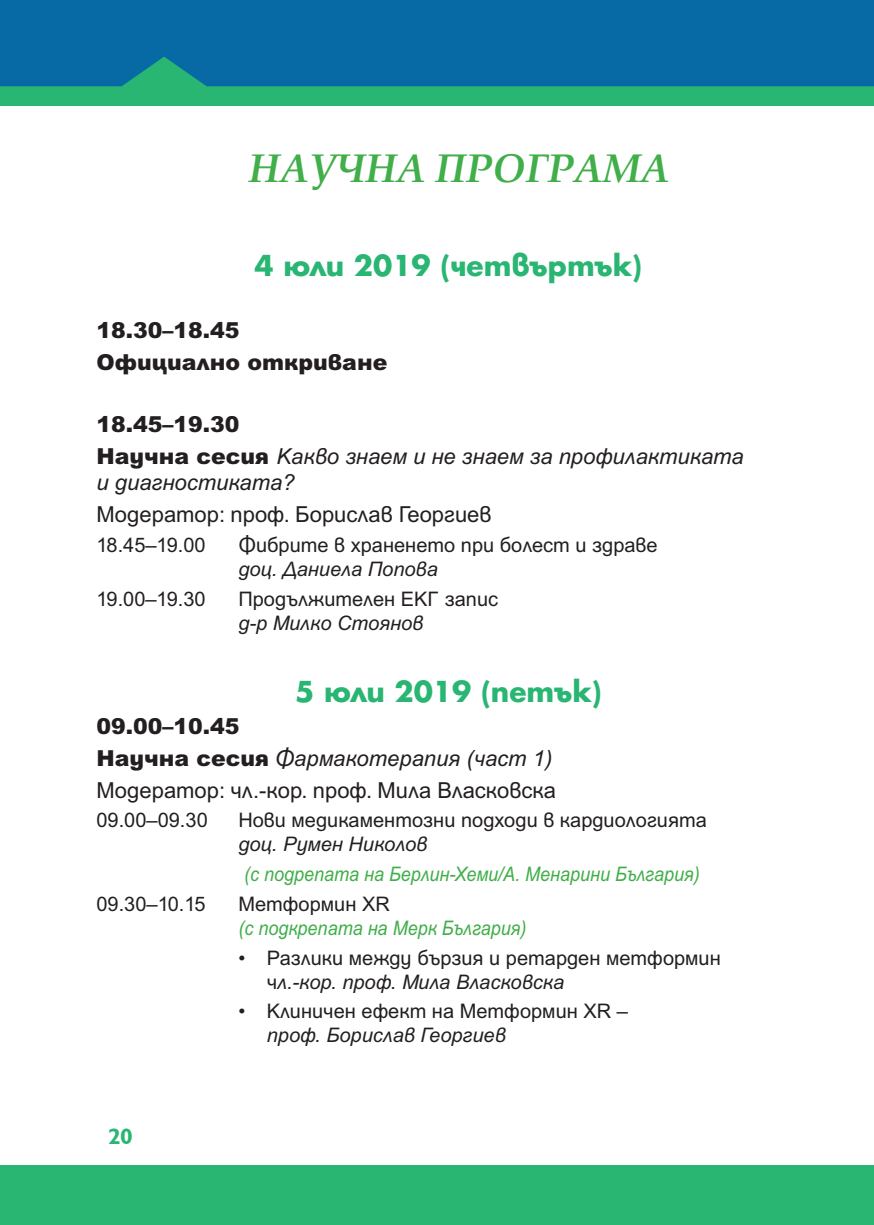
<style>
.page{position:relative;width:874px;height:1225px;background:#fff}
.page>*{position:absolute;margin:0;border:0;box-sizing:border-box;transform-origin:0 0}
.t1{font:italic 700 40px "Book Antiqua";color:#40ae49}
.t2{font:700 28px "SP Futur";color:#29b572}
.t3{font:italic 22px/26.4px "SP Ariel";color:#231f20}
.t4{font:22px "SP Ariel";color:#231f20}
.t5{font:900 22px "SP Ariel";color:#231f20}
.t6{font:700 22px "Humanist 521 BT";color:#29b572}
.t7{font:20px/24px "SP Ariel";color:#231f20}
.t8{font:italic 20px/24px "SP Ariel";color:#40ae49;scale:.9 1}
.s1{font-weight:900;font-style:normal}
.s2{font-style:italic}
.s3{font-style:normal;color:#231f20}
</style>
<div class="page">
<div style="left:0;top:1165px;width:873px;height:60px;background:#29b572"></div>
<hr style="left:873px;top:27px;width:1px;height:79px;background:#29b572">
<div style="left:0;top:27px;width:873px;height:79px;background:#29b572"></div>
<div style="left:0;top:0;width:873px;height:86px;background:#076aa5"></div>
<p class="t1" style="left:249px;top:141px;width:422px">НАУЧНА ПРОГРАМА</p>
<p class="t2" style="left:254px;top:246px;width:389px">4 юли 2019 (четвъртък)</p>
<p class="t5" style="left:96px;top:318px;width:145px">18.30–18.45</p>
<p class="t5" style="left:96px;top:350px;width:292px">Официално откриване</p>
<p class="t5" style="left:96px;top:412px;width:145px">18.45–19.30</p>
<p class="t3" style="left:96px;top:443px;width:648px"><span class="s1">Научна сесия</span> Какво знаем и не знаем за профилактиката и диагностиката?</p>
<p class="t4" style="left:96px;top:502px;width:396px">Модератор: проф. Борислав Георгиев</p>
<p class="t7" style="left:96px;top:533px;width:111px">18.45–19.00</p>
<p class="t7" style="left:238px;top:533px;width:420px">Фибрите в храненето при болест и здраве <span class="s2">доц. Даниела Попова</span></p>
<p class="t7" style="left:96px;top:587px;width:111px">19.00–19.30</p>
<p class="t7" style="left:238px;top:587px;width:261px">Продължителен ЕКГ запис <span class="s2">д-р Милко Стоянов</span></p>
<p class="t2" style="left:295px;top:672px;width:308px">5 юли 2019 (петък)</p>
<p class="t5" style="left:96px;top:713px;width:145px">09.00–10.45</p>
<p class="t3" style="left:96px;top:744px;width:457px"><span class="s1">Научна сесия</span> Фармакотерапия (част 1)</p>
<p class="t4" style="left:96px;top:778px;width:461px">Модератор: чл.-кор. проф. Мила Власковска</p>
<p class="t7" style="left:96px;top:809px;width:113px">09.00–09.30</p>
<p class="t7" style="left:238px;top:809px;width:470px">Нови медикаментозни подходи в кардиологията <span class="s2">доц. Румен Николов</span></p>
<p class="t8" style="left:244px;top:862px;width:508px">(с подрепата на Берлин-Хеми/А. Менарини България)</p>
<p class="t7" style="left:96px;top:892px;width:111px">09.30–10.15</p>
<p class="t8" style="left:238px;top:891px;width:321px"><span class="s3">Метформин XR<br></span>(с подкрепата на Мерк България)</p>
<p class="t7" style="left:266px;top:946px;width:455px;text-indent:-28px">• Разлики между бързия и ретарден метформин ч<span class="s2">л.-кор. проф. Мила Власковска</span></p>
<p class="t7" style="left:266px;top:999px;width:362px;text-indent:-28px">• Клиничен ефект на Метформин XR – <span class="s2">проф. Борислав Георгиев</span></p>
<p class="t6" style="left:108px;top:1123px;width:25px">20</p>
</div>
